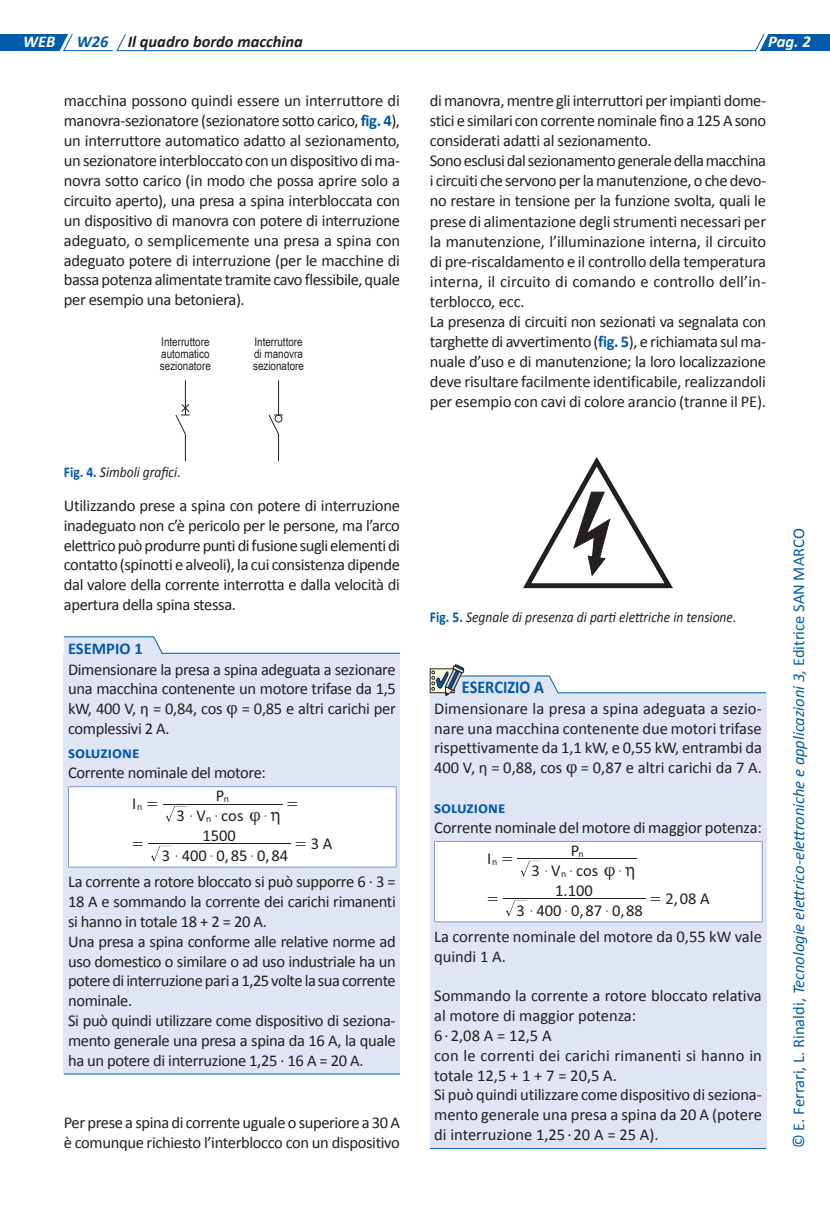
<style>
.page{position:relative;width:830px;height:1212px;background:#fff}
.page>*{position:absolute;margin:0;border:0;box-sizing:border-box;transform-origin:0 0}
.t1{font:700 18px "Calibri";color:#015aaa;scale:.9 1}
.t2{font:16.5px/20px "Calibri";letter-spacing:-.02em;color:#231f20;text-align:justify}
.t3{font:16.5px/19.8px "Calibri";color:#231f20}
.t4{font:italic 16.5px "Calibri";color:#015aaa}
.t5{font:700 16.5px "Calibri";color:#015aaa}
.t6{font:italic 700 16.5px "Calibri";color:#231f20}
.t7{font:16.5px "MM Binary";color:#231f20}
.t8{font:italic 700 16.5px "Calibri";color:#fff}
.t9{font:16.5px "MM Times Roman";color:#231f20}
.t10{font:italic 15px "Calibri";color:#231f20;scale:.9 1}
.t11{font:12px/12px "Arial Narrow";color:#231f20;text-align:justify}
.t12{font:9.9px "Calibri";color:#231f20}
.s1{color:#015aaa}
.s2{font-weight:700;color:#015aaa}
.s3{font-weight:700;font-style:normal;color:#015aaa}
.s4{font-family:"MM Greek"}
.s5{font-family:"MM Binary"}
.s6{font-family:"MM Times Roman"}
.s7{font-style:normal}
</style>
<div class="page">
<svg style="left:0;top:34px;width:829px;height:17px"></svg>
<hr style="left:185px;top:380px;width:1px;height:35px;background:#231f20">
<svg style="left:175px;top:403px;width:15px;height:58px"></svg>
<hr style="left:278px;top:380px;width:1px;height:35px;background:#231f20">
<svg style="left:268px;top:414px;width:15px;height:47px"></svg>
<div style="left:274px;top:415px;width:8px;height:7px;border:1px solid #231f20;border-radius:50%"></div>
<div style="left:64px;top:654px;width:336px;height:420px;background:#e0e5f3"></div>
<hr style="left:64px;top:1074px;width:336px;height:1px;background:#015aaa">
<svg style="left:63px;top:636px;width:337px;height:18px"></svg>
<div style="left:68px;top:787px;width:328px;height:80px;background:#fff"></div>
<hr style="left:68px;top:786px;width:328px;height:1px;background:#8197cd">
<hr style="left:68px;top:787px;width:1px;height:80px;background:#8197cd">
<hr style="left:395px;top:787px;width:1px;height:80px;background:#8197cd">
<hr style="left:68px;top:867px;width:328px;height:1px;background:#8197cd">
<svg style="left:151px;top:846px;width:21px;height:16px"></svg>
<svg style="left:165px;top:806px;width:21px;height:16px"></svg>
<hr style="left:148px;top:843px;width:142px;height:1px;background:#231f20">
<hr style="left:162px;top:804px;width:120px;height:1px;background:#231f20">
<svg style="left:523px;top:457px;width:149px;height:131px"></svg>
<div style="left:429px;top:693px;width:336px;height:455px;background:#e0e5f3"></div>
<hr style="left:429px;top:1148px;width:336px;height:1px;background:#015aaa">
<svg style="left:431px;top:664px;width:335px;height:32px"></svg>
<div style="left:434px;top:841px;width:327px;height:81px;background:#fff"></div>
<hr style="left:434px;top:841px;width:328px;height:1px;background:#8197cd">
<hr style="left:434px;top:842px;width:1px;height:79px;background:#8197cd">
<hr style="left:761px;top:842px;width:1px;height:79px;background:#8197cd">
<hr style="left:434px;top:921px;width:328px;height:1px;background:#8197cd">
<svg style="left:505px;top:900px;width:21px;height:17px"></svg>
<svg style="left:520px;top:860px;width:21px;height:17px"></svg>
<hr style="left:502px;top:898px;width:143px;height:1px;background:#231f20">
<hr style="left:517px;top:858px;width:119px;height:1px;background:#231f20">
<p class="t8" style="left:23px;top:32px;width:34px">WEB</p>
<p class="t6" style="left:77px;top:32px;width:228px"><span class="s1">W26</span> Il quadro bordo macchina</p>
<p class="t2" style="left:64px;top:90px;width:337px">macchina possono quindi essere un interruttore di manovra-sezionatore (sezionatore sotto carico, <span class="s2">fig. 4</span>), un interruttore automatico adatto al sezionamento, un sezionatore interbloccato con un dispositivo di ma&shy;novra sotto carico (in modo che possa aprire solo a circuito aperto), una presa a spina interbloccata con un dispositivo di manovra con potere di interruzione adeguato, o semplicemente una presa a spina con adeguato potere di interruzione (per le macchine di bassa potenza alimentate tramite cavo flessibile, quale per esempio una betoniera).</p>
<p class="t11" style="left:160px;top:336px;width:52px">Interruttore automatico sezionatore</p>
<p class="t11" style="left:253px;top:336px;width:52px">Interruttore di manovra sezionatore</p>
<p class="t10" style="left:64px;top:462px;width:131px"><span class="s3">Fig. 4.</span> Simboli grafici.</p>
<p class="t2" style="left:64px;top:494px;width:337px">Utilizzando prese a spina con potere di interruzione inadeguato non c’è pericolo per le persone, ma l’arco elettrico può produrre punti di fusione sugli elementi di contatto (spinotti e alveoli), la cui consistenza dipende dal valore della corrente interrotta e dalla velocità di apertura della spina stessa.</p>
<p class="t5" style="left:68px;top:638px;width:76px">ESEMPIO 1</p>
<p class="t2" style="left:68px;top:658px;width:329px">Dimensionare la presa a spina adeguata a sezionare una macchina contenente un motore trifase da 1,5 kW, 400 V, η = 0,84, cos <span class="s4">{</span> = 0,85 e altri carichi per complessivi 2 A.</p>
<p class="t5" style="left:68px;top:742px;width:73px">soluzione</p>
<p class="t2" style="left:68px;top:761px;width:199px">Corrente nominale del motore:</p>
<p class="t2" style="left:216px;top:785px;width:10px">P</p>
<p class="t12" style="left:224px;top:793px;width:7px">n</p>
<p class="t2" style="left:132px;top:793px;width:6px">I</p>
<p class="t9" style="left:147px;top:796px;width:13px">=</p>
<p class="t9" style="left:287px;top:796px;width:13px">=</p>
<p class="t12" style="left:137px;top:801px;width:7px">n</p>
<p class="t2" style="left:176px;top:805px;width:105px">3 <span class="s5">$</span> V cos <span class="s4">{ h</span></p>
<p class="t7" style="left:215px;top:808px;width:5px">$</p>
<p class="t7" style="left:264px;top:808px;width:5px">$</p>
<p class="t12" style="left:206px;top:813px;width:7px">n</p>
<p class="t2" style="left:202px;top:825px;width:35px">1500</p>
<p class="t2" style="left:295px;top:832px;width:39px"><span class="s6">=</span>3A</p>
<p class="t9" style="left:132px;top:835px;width:13px">=</p>
<p class="t2" style="left:68px;top:871px;width:329px;text-align:left">La corrente a rotore bloccato si può supporre 6 · 3 = 18 A e sommando la corrente dei carichi rimanenti si hanno in totale 18 + 2 = 20 A.<br>Una presa a spina conforme alle relative norme ad uso domestico o similare o ad uso industriale ha un potere di interruzione pari a 1,25 volte la sua corrente nominale.<br>Si può quindi utilizzare come dispositivo di seziona&shy;mento generale una presa a spina da 16 A, la quale ha un potere di interruzione 1,25 · 16 A = 20 A.</p>
<p class="t3" style="left:162px;top:845px;width:128px">3 400 085 084</p>
<p class="t7" style="left:175px;top:848px;width:5px">$</p>
<p class="t7" style="left:210px;top:848px;width:5px">$</p>
<p class="t7" style="left:251px;top:848px;width:5px">$</p>
<p class="t2" style="left:225px;top:845px;width:6px">,</p>
<p class="t2" style="left:265px;top:845px;width:6px">,</p>
<p class="t2" style="left:64px;top:1112px;width:337px">Per prese a spina di corrente uguale o superiore a 30 A è comunque richiesto l’interblocco con un dispositivo</p>
<p class="t8" style="left:767px;top:32px;width:44px">Pag. 2</p>
<p class="t2" style="left:429px;top:90px;width:337px;text-align:left">di manovra, mentre gli interruttori per impianti dome&shy;stici e similari con corrente nominale fino a 125 A sono considerati adatti al sezionamento.<br>Sono esclusi dal sezionamento generale della macchina i circuiti che servono per la manutenzione, o che devo&shy;no restare in tensione per la funzione svolta, quali le prese di alimentazione degli strumenti necessari per la manutenzione, l’illuminazione interna, il circuito di pre-riscaldamento e il controllo della temperatura interna, il circuito di comando e controllo dell’in&shy;terblocco, ecc.<br>La presenza di circuiti non sezionati va segnalata con targhette di avvertimento (<span class="s2">fig. 5</span>), e richiamata sul ma&shy;nuale d’uso e di manutenzione; la loro localizzazione deve risultare facilmente identificabile, realizzandoli per esempio con cavi di colore arancio (tranne il PE).</p>
<p class="t10" style="left:429px;top:608px;width:342px"><span class="s3">Fig. 5.</span> Segnale di presenza di parti elettriche in tensione.</p>
<p class="t1" style="left:461px;top:675px;width:93px">ESERCIZIO A</p>
<p class="t2" style="left:434px;top:697px;width:329px">Dimensionare la presa a spina adeguata a sezio&shy;nare una macchina contenente due motori trifase rispettivamente da 1,1 kW, e 0,55 kW, entrambi da 400 V, η = 0,88, cos <span class="s4">{</span> = 0,87 e altri carichi da 7 A.</p>
<p class="t5" style="left:434px;top:797px;width:73px">soluzione</p>
<p class="t2" style="left:434px;top:816px;width:329px">Corrente nominale del motore di maggior potenza:</p>
<p class="t2" style="left:486px;top:847px;width:6px">I</p>
<p class="t9" style="left:501px;top:850px;width:13px">=</p>
<p class="t12" style="left:492px;top:855px;width:7px">n</p>
<p class="t2" style="left:570px;top:839px;width:10px">P</p>
<p class="t12" style="left:578px;top:847px;width:7px">n</p>
<p class="t2" style="left:531px;top:860px;width:31px">3<span class="s5">$</span>V</p>
<p class="t2" style="left:569px;top:860px;width:66px"><span class="s5">$</span> cos <span class="s4">{ h</span></p>
<p class="t7" style="left:618px;top:863px;width:5px">$</p>
<p class="t12" style="left:560px;top:868px;width:7px">n</p>
<p class="t2" style="left:555px;top:879px;width:39px">1 100</p>
<p class="t2" style="left:649px;top:887px;width:61px"><span class="s6">=</span>2 08A</p>
<p class="t2" style="left:563px;top:879px;width:6px">.</p>
<p class="t9" style="left:486px;top:890px;width:13px">=</p>
<p class="t3" style="left:434px;top:926px;width:329px">La corrente nominale del motore da 0,55 kW vale quindi 1 A.</p>
<p class="t3" style="left:434px;top:985px;width:329px">Sommando la corrente a rotore bloccato relativa al motore di maggior potenza:<br>6·2,08 A = 12,5 A<br>con le correnti dei carichi rimanenti si hanno in totale 12,5 + 1 + 7 = 20,5 A.<br>Si può quindi utilizzare come dispositivo di seziona&shy;mento generale una presa a spina da 20 A (potere di interruzione 1,25·20 A = 25 A).</p>
<p class="t2" style="left:673px;top:887px;width:6px">,</p>
<p class="t3" style="left:516px;top:900px;width:128px">3 400 087 088</p>
<p class="t7" style="left:529px;top:902px;width:5px">$</p>
<p class="t7" style="left:564px;top:902px;width:5px">$</p>
<p class="t7" style="left:605px;top:902px;width:5px">$</p>
<p class="t2" style="left:579px;top:899px;width:6px">,</p>
<p class="t2" style="left:620px;top:899px;width:6px">,</p>
<p class="t4" style="left:788px;top:1148px;width:621px;rotate:-90deg"><span class="s7">© E. Ferrari, L. Rinaldi,</span> Tecnologie elettrico-elettroniche e applicazioni 3, <span class="s7">Editrice SAN MARCO</span></p>
</div>
